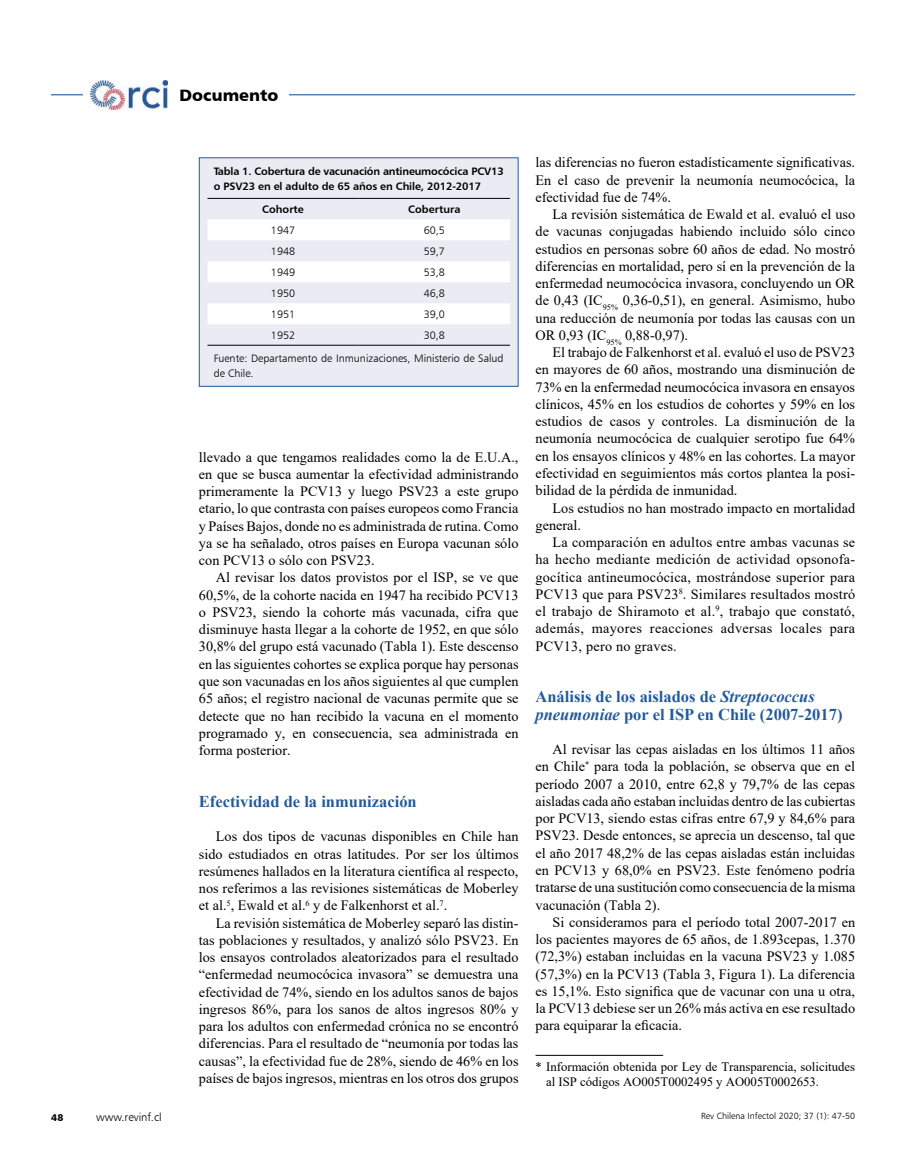
<style>
.page{position:relative;width:919px;height:1170px;background:#fff}
.page>*{position:absolute;margin:0;border:0;box-sizing:border-box;transform-origin:0 0}
.t1{font:700 16.5px/17.2px "Times New Roman";color:#235a99}
.t2{font:16.5px "Humanist 777 BT Black B";color:#000}
.t3{font:14.25px/17.2px "Times New Roman";color:#000;text-align:justify}
.t4{font:12.75px/15.3px "Times New Roman";color:#000}
.t5{font:11.25px "Humanist 777 BT Light B";color:#000}
.t6{font:10.8px/23.1px "Humanist 777 BT Light B";color:#000}
.t7{font:10.8px/15px "Humanist 777 BT Bold B";letter-spacing:-.01em;color:#000}
.t8{font:9.75px "Humanist 777 BT Black B";color:#000}
.t9{font:9px "Humanist 777 BT Light B";color:#000}
.s1{font-style:italic}
</style>
<div class="page">
<hr style="left:51px;top:94px;width:804px;height:1px;background:#235a99">
<div style="left:83px;top:80px;width:92px;height:30px;background:#fff"></div>
<img style="left:90px;top:80px;width:78px;height:29px">
<div style="left:169px;top:80px;width:119px;height:30px;background:#fff"></div>
<hr style="left:535px;top:1054px;width:128px;height:1px;background:#000">
<div style="left:199px;top:158px;width:319px;height:228px;background:#eaebf3"></div>
<svg style="left:207px;top:219px;width:303px;height:105px"></svg>
<hr style="left:207px;top:198px;width:152px;height:1px;background:#000">
<hr style="left:359px;top:198px;width:151px;height:1px;background:#000">
<hr style="left:207px;top:345px;width:152px;height:1px;background:#000">
<hr style="left:359px;top:345px;width:151px;height:1px;background:#000">
<p class="t2" style="left:180px;top:85px;width:100px">Documento</p>
<p class="t8" style="left:51px;top:1111px;width:14px">48</p>
<p class="t5" style="left:96px;top:1110px;width:67px">www.revinf.cl</p>
<p class="t7" style="left:214px;top:163px;width:291px">Tabla 1. Cobertura de vacunación antineumocócica PCV13 o PSV23 en el adulto de 65 años en Chile, 2012-2017</p>
<p class="t7" style="left:262px;top:201px;width:43px">Cohorte</p>
<p class="t7" style="left:408px;top:201px;width:54px">Cobertura</p>
<p class="t6" style="left:271px;top:218px;width:26px">1947</p>
<p class="t6" style="left:424px;top:218px;width:23px">60,5</p>
<p class="t6" style="left:271px;top:239px;width:26px">1948</p>
<p class="t6" style="left:424px;top:239px;width:23px">59,7</p>
<p class="t6" style="left:271px;top:260px;width:26px">1949</p>
<p class="t6" style="left:424px;top:260px;width:23px">53,8</p>
<p class="t6" style="left:271px;top:281px;width:26px">1950</p>
<p class="t6" style="left:424px;top:281px;width:23px">46,8</p>
<p class="t6" style="left:271px;top:302px;width:26px">1951</p>
<p class="t6" style="left:424px;top:302px;width:23px">39,0</p>
<p class="t6" style="left:271px;top:323px;width:26px">1952</p>
<p class="t6" style="left:214px;top:323px;width:291px;text-indent:210px">30,8<br>Fuente: Departamento de Inmunizaciones, Ministerio de Salud</p>
<p class="t6" style="left:214px;top:361px;width:41px">de Chile.</p>
<p class="t3" style="left:199px;top:447px;width:321px">llevado a que tengamos realidades como la de E.U.A., en que se busca aumentar la efectividad administrando primeramente la PCV13 y luego PSV23 a este grupo etario, lo que contrasta con países europeos como Francia y Países Bajos, donde no es administrada de rutina. Como ya se ha señalado, otros países en Europa vacunan sólo con PCV13 o sólo con PSV23.</p>
<p class="t3" style="left:199px;top:568px;width:321px;text-indent:17px">Al revisar los datos provistos por el ISP, se ve que 60,5%, de la cohorte nacida en 1947 ha recibido PCV13 o PSV23, siendo la cohorte más vacunada, cifra que disminuye hasta llegar a la cohorte de 1952, en que sólo 30,8% del grupo está vacunado (Tabla 1). Este descenso en las siguientes cohortes se explica porque hay personas que son vacunadas en los años siguientes al que cumplen 65 años; el registro nacional de vacunas permite que se detecte que no han recibido la vacuna en el momento programado y, en consecuencia, sea administrada en forma posterior.</p>
<p class="t1" style="left:199px;top:792px;width:219px">Efectividad de la inmunización</p>
<p class="t3" style="left:199px;top:827px;width:321px;text-indent:17px">Los dos tipos de vacunas disponibles en Chile han sido estudiados en otras latitudes. Por ser los últimos resúmenes hallados en la literatura científica al respecto, nos referimos a las revisiones sistemáticas de Moberley et al.<sup>5</sup>, Ewald et al.<sup>6</sup> y de Falkenhorst et al.<sup>7</sup>.</p>
<p class="t3" style="left:199px;top:913px;width:321px;text-indent:17px">La revisión sistemática de Moberley separó las distin&shy;tas poblaciones y resultados, y analizó sólo PSV23. En los ensayos controlados aleatorizados para el resultado “enfermedad neumocócica invasora” se demuestra una efectividad de 74%, siendo en los adultos sanos de bajos ingresos 86%, para los sanos de altos ingresos 80% y para los adultos con enfermedad crónica no se encontró diferencias. Para el resultado de “neumonía por todas las causas”, la efectividad fue de 28%, siendo de 46% en los países de bajos ingresos, mientras en los otros dos grupos</p>
<p class="t3" style="left:535px;top:153px;width:321px">las diferencias no fueron estadísticamente significativas.<br>En el caso de prevenir la neumonía neumocócica, la efectividad fue de 74%.</p>
<p class="t3" style="left:535px;top:205px;width:321px;text-indent:17px">La revisión sistemática de Ewald et al. evaluó el uso de vacunas conjugadas habiendo incluido sólo cinco estudios en personas sobre 60 años de edad. No mostró diferencias en mortalidad, pero sí en la prevención de la enfermedad neumocócica invasora, concluyendo un OR de 0,43 (IC<sub>95%</sub> 0,36-0,51), en general. Asimismo, hubo una reducción de neumonía por todas las causas con un OR 0,93 (IC<sub>95%</sub> 0,88-0,97).</p>
<p class="t3" style="left:535px;top:343px;width:321px;text-indent:17px">El trabajo de Falkenhorst et al. evaluó el uso de PSV23 en mayores de 60 años, mostrando una disminución de 73% en la enfermedad neumocócica invasora en ensayos clínicos, 45% en los estudios de cohortes y 59% en los estudios de casos y controles. La disminución de la neumonía neumocócica de cualquier serotipo fue 64% en los ensayos clínicos y 48% en las cohortes. La mayor efectividad en seguimientos más cortos plantea la posi&shy;bilidad de la pérdida de inmunidad.</p>
<p class="t3" style="left:535px;top:498px;width:321px;text-indent:17px">Los estudios no han mostrado impacto en mortalidad general.</p>
<p class="t3" style="left:535px;top:533px;width:321px;text-indent:17px">La comparación en adultos entre ambas vacunas se ha hecho mediante medición de actividad opsonofa&shy;gocítica antineumocócica, mostrándose superior para PCV13 que para PSV23<sup>8</sup>. Similares resultados mostró el trabajo de Shiramoto et al.<sup>9</sup>, trabajo que constató, además, mayores reacciones adversas locales para PCV13, pero no graves.</p>
<p class="t1" style="left:535px;top:687px;width:308px">Análisis de los aislados de <span class="s1">Streptococcus pneumoniae</span> por el ISP en Chile (2007-2017)</p>
<p class="t3" style="left:535px;top:740px;width:321px;text-indent:17px">Al revisar las cepas aisladas en los últimos 11 años en Chile<sup>*</sup> para toda la población, se observa que en el período 2007 a 2010, entre 62,8 y 79,7% de las cepas aisladas cada año estaban incluidas dentro de las cubiertas por PCV13, siendo estas cifras entre 67,9 y 84,6% para PSV23. Desde entonces, se aprecia un descenso, tal que el año 2017 48,2% de las cepas aisladas están incluidas en PCV13 y 68,0% en PSV23. Este fenómeno podría tratarse de una sustitución como consecuencia de la misma vacunación (Tabla 2).</p>
<p class="t3" style="left:535px;top:912px;width:321px;text-indent:17px">Si consideramos para el período total 2007-2017 en los pacientes mayores de 65 años, de 1.893cepas, 1.370 (72,3%) estaban incluidas en la vacuna PSV23 y 1.085 (57,3%) en la PCV13 (Tabla 3, Figura 1). La diferencia es 15,1%. Esto significa que de vacunar con una u otra, la PCV13 debiese ser un 26% más activa en ese resultado para equiparar la eficacia.</p>
<p class="t4" style="left:546px;top:1058px;width:310px;text-indent:-11px">* Información obtenida por Ley de Transparencia, solicitudes al ISP códigos AO005T0002495 y AO005T0002653.</p>
<p class="t9" style="left:701px;top:1110px;width:155px">Rev Chilena Infectol 2020; 37 (1): 47-50</p>
</div>
